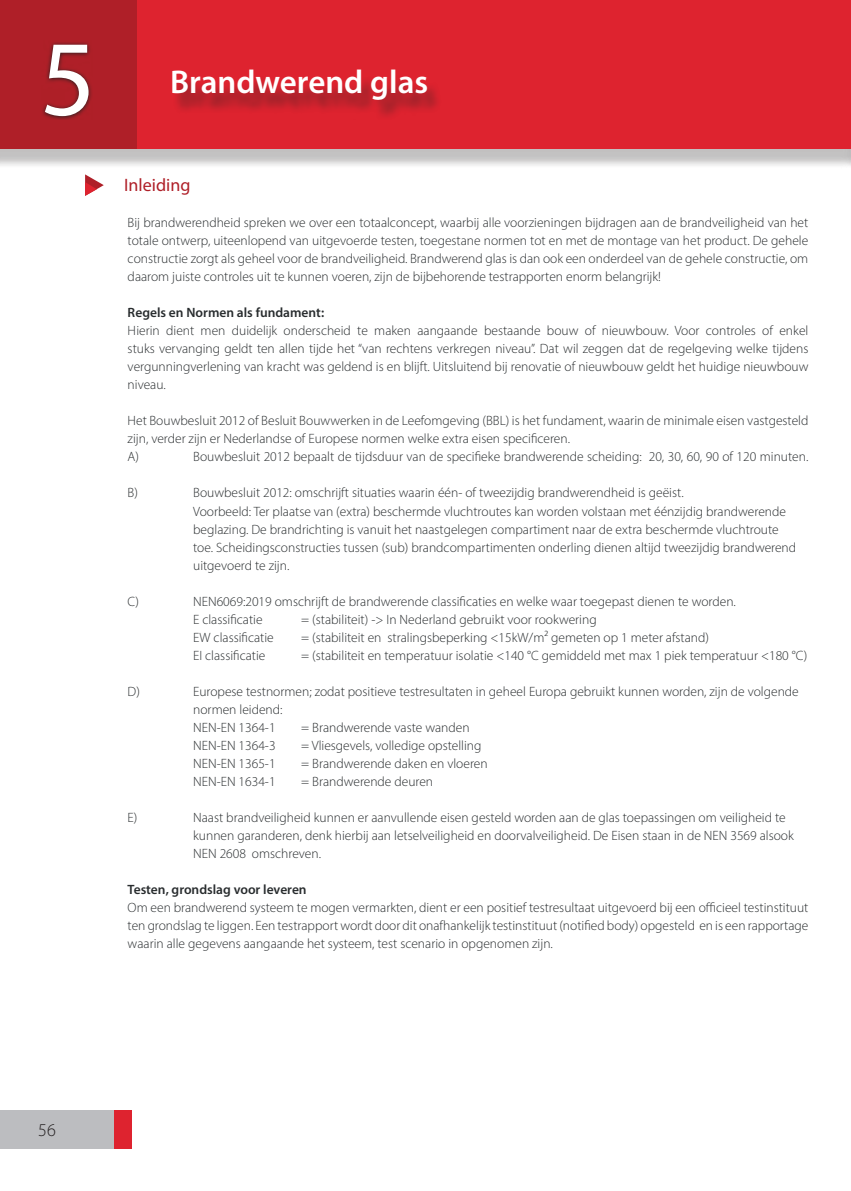
<style>
.page{position:relative;width:851px;height:1191px;background:#fff}
.page>*{position:absolute;margin:0;border:0;box-sizing:border-box;transform-origin:0 0}
.t1{font:108px "Myriad Pro";color:#fff}
.t2{font:600 33px "Myriad Pro";color:#fff}
.t3{font:18px "Myriad Pro";color:#af1f28}
.t4{font:300 18px "Myriad Pro";color:#231f20}
.t5{font:300 13.5px/18px "Myriad Pro";color:#282c2e}
.t6{font:600 13.5px "Myriad Pro";color:#282c2e}
</style>
<div class="page">
<hr style="left:850px;top:0;width:1px;height:149px;background:#bcbdc0">
<div style="left:0;top:1110px;width:132px;height:38px;background:#bcbdc0"></div>
<div style="left:115px;top:1110px;width:17px;height:38px;background:#de232f"></div>
<div style="left:0;top:0;width:850px;height:169px;background:#231f20;opacity:.15"></div>
<div style="left:0;top:0;width:850px;height:149px;background:#de232f"></div>
<div style="left:0;top:0;width:136px;height:149px;background:#af1f28"></div>
<svg style="left:42px;top:42px;width:50px;height:78px"></svg>
<div style="left:172px;top:74px;width:270px;height:46px;background:#231f20;opacity:.45"></div>
<svg style="left:85px;top:174px;width:19px;height:22px"></svg>
<h1 class="t1" style="left:40px;top:12px;width:57px">5</h1>
<h2 class="t2" style="left:170px;top:61px;width:259px">Brandwerend glas</h2>
<h3 class="t3" style="left:124px;top:174px;width:68px">Inleiding</h3>
<p class="t5" style="left:128px;top:214px;width:682px;text-align:justify">Bij brandwerendheid spreken we over een totaalconcept, waarbij alle voorzieningen bijdragen aan de brandveiligheid van het totale ontwerp, uiteenlopend van uitgevoerde testen, toegestane normen tot en met de montage van het product. De gehele constructie zorgt als geheel voor de brandveiligheid. Brandwerend glas is dan ook een onderdeel van de gehele constructie, om daarom juiste controles uit te kunnen voeren, zijn de bijbehorende testrapporten enorm belangrijk!</p>
<p class="t6" style="left:128px;top:304px;width:198px">Regels en Normen als fundament:</p>
<p class="t5" style="left:128px;top:322px;width:682px;text-align:justify">Hierin dient men duidelijk onderscheid te maken aangaande bestaande bouw of nieuwbouw. Voor controles of enkel stuks vervanging geldt ten allen tijde het “van rechtens verkregen niveau”. Dat wil zeggen dat de regelgeving welke tijdens vergunningverlening van kracht was geldend is en blijft. Uitsluitend bij renovatie of nieuwbouw geldt het huidige nieuwbouw niveau.</p>
<p class="t5" style="left:128px;top:412px;width:682px">Het Bouwbesluit 2012 of Besluit Bouwwerken in de Leefomgeving (BBL) is het fundament, waarin de minimale eisen vastgesteld zijn, verder zijn er Nederlandse of Europese normen welke extra eisen specificeren.<br>A)</p>
<p class="t5" style="left:193px;top:448px;width:616px">Bouwbesluit 2012 bepaalt de tijdsduur van de specifieke brandwerende scheiding: 20, 30, 60, 90 of 120 minuten.</p>
<p class="t5" style="left:128px;top:484px;width:12px">B)</p>
<p class="t5" style="left:193px;top:484px;width:604px">Bouwbesluit 2012: omschrijft situaties waarin één- of tweezijdig brandwerendheid is geëist.<br>Voorbeeld: Ter plaatse van (extra) beschermde vluchtroutes kan worden volstaan met éénzijdig brandwerende beglazing. De brandrichting is vanuit het naastgelegen compartiment naar de extra beschermde vluchtroute toe. Scheidingsconstructies tussen (sub) brandcompartimenten onderling dienen altijd tweezijdig brandwerend uitgevoerd te zijn.</p>
<p class="t5" style="left:128px;top:592px;width:13px">C)</p>
<p class="t5" style="left:193px;top:592px;width:544px">NEN6069:2019 omschrijft de brandwerende classificaties en welke waar toegepast dienen te worden.<br>E classificatie</p>
<p class="t5" style="left:301px;top:610px;width:297px">= (stabiliteit) -&gt; In Nederland gebruikt voor rookwering</p>
<p class="t5" style="left:193px;top:628px;width:82px">EW classificatie</p>
<p class="t5" style="left:301px;top:628px;width:409px">= (stabiliteit en stralingsbeperking &lt;15kW/m² gemeten op 1 meter afstand)</p>
<p class="t5" style="left:193px;top:646px;width:74px">EI classificatie</p>
<p class="t5" style="left:301px;top:646px;width:507px">= (stabiliteit en temperatuur isolatie &lt;140 °C gemiddeld met max 1 piek temperatuur &lt;180 °C)</p>
<p class="t5" style="left:128px;top:682px;width:14px">D)</p>
<p class="t5" style="left:193px;top:682px;width:607px">Europese testnormen; zodat positieve testresultaten in geheel Europa gebruikt kunnen worden, zijn de volgende normen leidend:<br>NEN-EN 1364-1</p>
<p class="t5" style="left:301px;top:718px;width:170px">= Brandwerende vaste wanden</p>
<p class="t5" style="left:193px;top:736px;width:84px">NEN-EN 1364-3</p>
<p class="t5" style="left:301px;top:736px;width:182px">= Vliesgevels, volledige opstelling</p>
<p class="t5" style="left:193px;top:754px;width:84px">NEN-EN 1365-1</p>
<p class="t5" style="left:301px;top:754px;width:188px">= Brandwerende daken en vloeren</p>
<p class="t5" style="left:193px;top:772px;width:84px">NEN-EN 1634-1</p>
<p class="t5" style="left:301px;top:772px;width:133px">= Brandwerende deuren</p>
<p class="t5" style="left:128px;top:808px;width:11px">E)</p>
<p class="t5" style="left:193px;top:808px;width:602px">Naast brandveiligheid kunnen er aanvullende eisen gesteld worden aan de glas toepassingen om veiligheid te kunnen garanderen, denk hierbij aan letselveiligheid en doorvalveiligheid. De Eisen staan in de NEN 3569 alsook<br>NEN 2608 omschreven.</p>
<p class="t6" style="left:128px;top:880px;width:180px">Testen, grondslag voor leveren</p>
<p class="t5" style="left:128px;top:898px;width:682px;text-align:justify">Om een brandwerend systeem te mogen vermarkten, dient er een positief testresultaat uitgevoerd bij een officieel testinstituut ten grondslag te liggen. Een testrapport wordt door dit onafhankelijk testinstituut (notified body) opgesteld en is een rapportage waarin alle gegevens aangaande het systeem, test scenario in opgenomen zijn.</p>
<h3 class="t4" style="left:38px;top:1119px;width:19px">56</h3>
</div>
